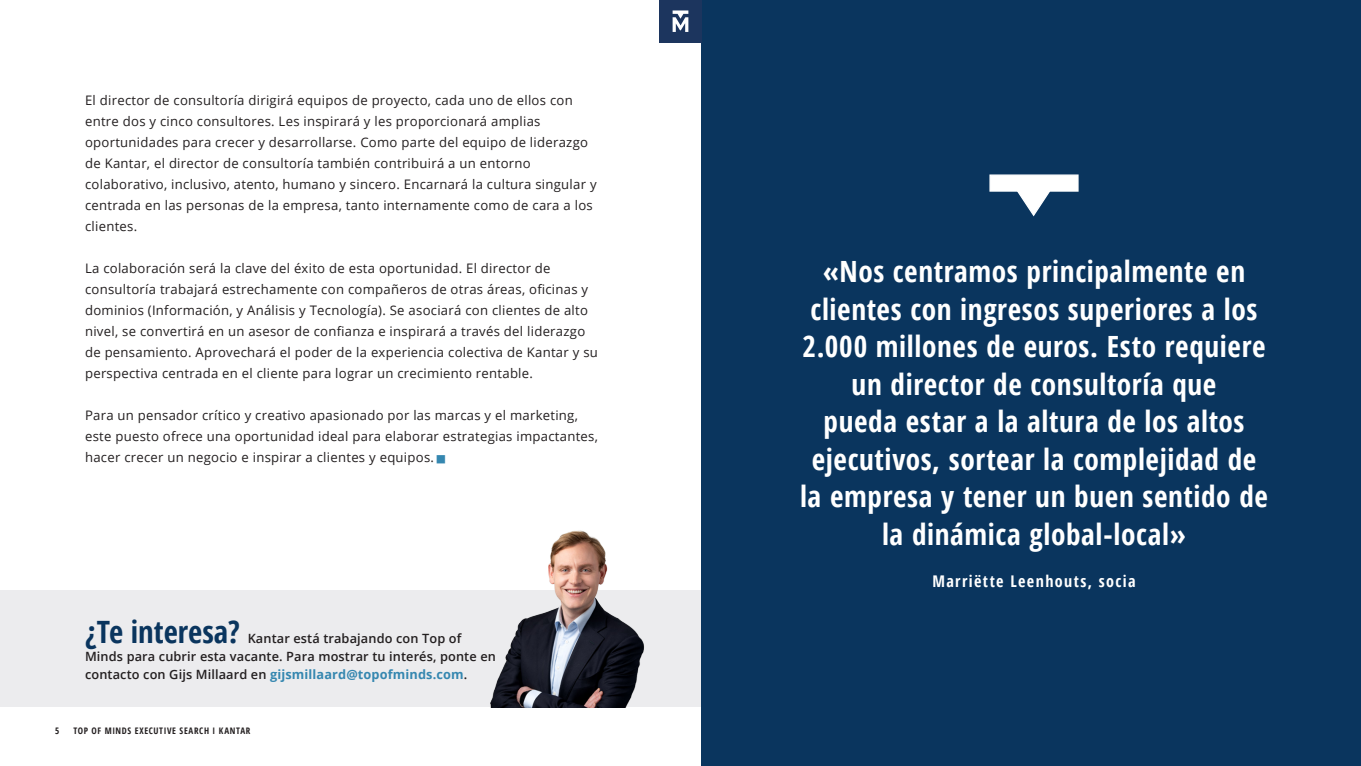
<style>
.page{position:relative;width:1361px;height:766px;background:#fff}
.page>*{position:absolute;margin:0;border:0;box-sizing:border-box;transform-origin:0 0}
.t1{font:700 condensed 30.75px "Open Sans";color:#0a355e}
.Page_header_kopie{font:700 condensed 29.25px/37.5px "Open Sans";letter-spacing:.02em;color:#fff;text-align:center}
.t2{font:700 condensed 16.12px "Open Sans";letter-spacing:.085em;color:#fff}
.t3{font:13.12px/21px "Open Sans";letter-spacing:.02em;color:#231f20}
.t4{font:600 12.75px/18px "Open Sans";letter-spacing:.01em;color:#231f20}
.t5{font:700 condensed 9px "Open Sans";letter-spacing:.075em;color:#231f20}
.s1{color:#3587b0}
.s2{font-weight:700;color:#3587b0}
</style>
<div class="page">
<div style="left:0;top:590px;width:702px;height:116px;background:#ececee"></div>
<div style="left:702px;top:0;width:659px;height:765px;background:#0a355e"></div>
<svg style="left:989px;top:174px;width:90px;height:43px"></svg>
<img style="left:491px;top:530px;width:153px;height:176px">
<div style="left:659px;top:0;width:43px;height:43px;background:#1c355e"></div>
<svg style="left:672px;top:10px;width:16px;height:22px"></svg>
<p class="t3" style="left:85px;top:89px;width:513px">El director de consultoría dirigirá equipos de proyecto, cada uno de ellos con entre dos y cinco consultores. Les inspirará y les proporcionará amplias oportunidades para crecer y desarrollarse. Como parte del equipo de liderazgo de Kantar, el director de consultoría también contribuirá a un entorno colaborativo, inclusivo, atento, humano y sincero. Encarnará la cultura singular y centrada en las personas de la empresa, tanto internamente como de cara a los clientes.</p>
<p class="t3" style="left:85px;top:257px;width:514px">La colaboración será la clave del éxito de esta oportunidad. El director de consultoría trabajará estrechamente con compañeros de otras áreas, oficinas y dominios (Información, y Análisis y Tecnología). Se asociará con clientes de alto nivel, se convertirá en un asesor de confianza e inspirará a través del liderazgo de pensamiento. Aprovechará el poder de la experiencia colectiva de Kantar y su perspectiva centrada en el cliente para lograr un crecimiento rentable.</p>
<p class="t3" style="left:85px;top:404px;width:514px">Para un pensador crítico y creativo apasionado por las marcas y el marketing, este puesto ofrece una oportunidad ideal para elaborar estrategias impactantes, hacer crecer un negocio e inspirar a clientes y equipos.<span class="s1">■■</span></p>
<p class="t1" style="left:85px;top:609px;width:156px">¿Te interesa?</p>
<p class="t4" style="left:85px;top:628px;width:412px;text-indent:163px">Kantar está trabajando con Top of<br>Minds para cubrir esta vacante. Para mostrar tu interés, ponte en contacto con Gijs Millaard en <span class="s2">gijsmillaard@topofminds.com</span>.</p>
<p class="t5" style="left:55px;top:724px;width:6px">5</p>
<p class="t5" style="left:73px;top:724px;width:179px">TOP OF MINDS EXECUTIVE SEARCH I KANTAR</p>
<p class="Page_header_kopie" style="left:800px;top:252px;width:469px">«Nos centramos principalmente en clientes con ingresos superiores a los 2.000 millones de euros. Esto requiere un director de consultoría que<br>pueda estar a la altura de los altos ejecutivos, sortear la complejidad de la empresa y tener un buen sentido de la dinámica global-local»</p>
<p class="t2" style="left:932px;top:569px;width:205px">Marriëtte Leenhouts, socia</p>
</div>
